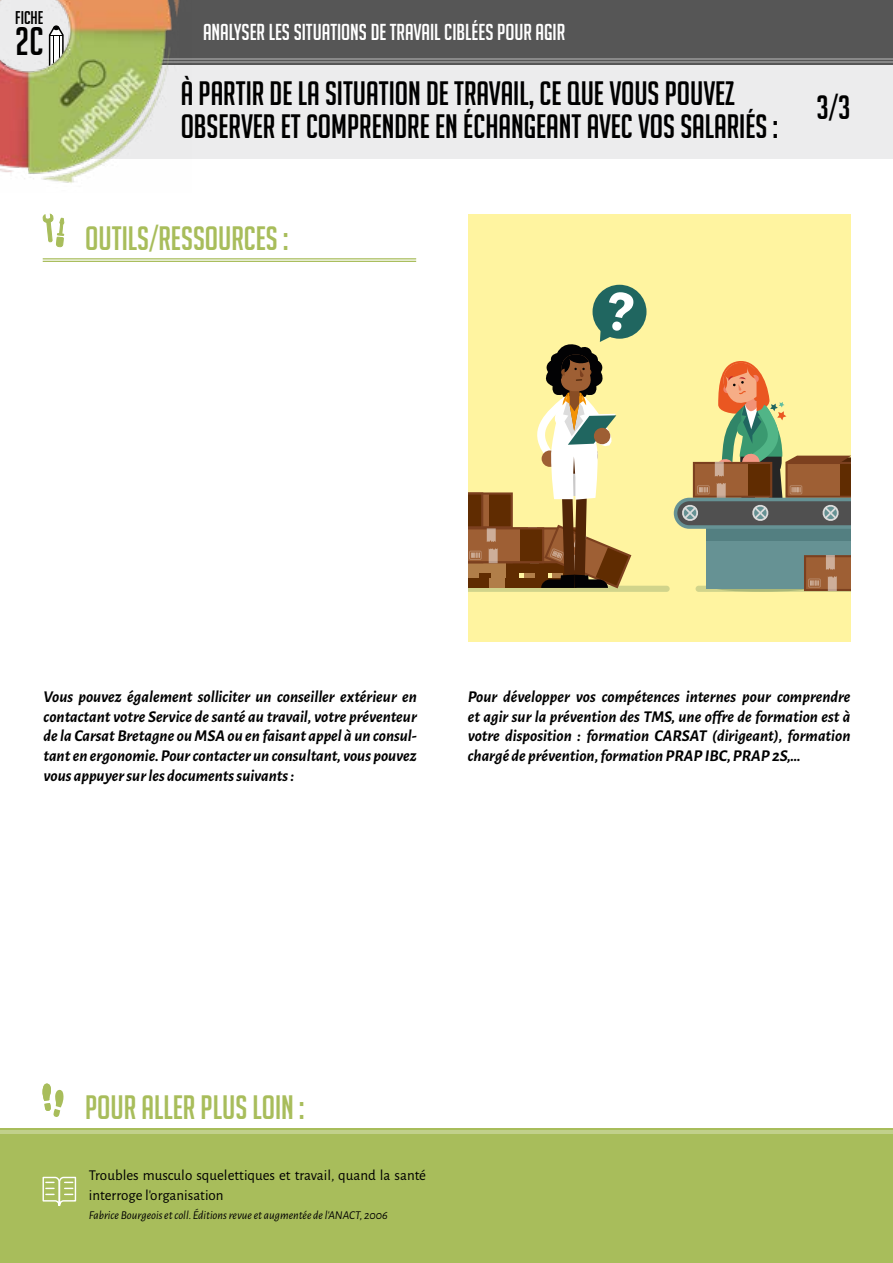
<style>
.page{position:relative;width:893px;height:1263px;background:#fff}
.page>*{position:absolute;margin:0;border:0;box-sizing:border-box;transform-origin:0 0}
.t1{font:39px "Big Noodle Titling";color:#000}
.t2{font:33px/33px "Big Noodle Titling";color:#000}
.t3{font:33px "Big Noodle Titling";color:#a8bd5b}
.t4{font:22.5px "Big Noodle Titling";color:#fff}
.t5{font:18px "Big Noodle Titling";color:#000}
.t6{font:italic 700 16.5px/19.8px "Alegreya Sans";color:#000;text-align:justify}
.t7{font:15px/19.8px "Alegreya Sans";color:#000}
.t8{font:italic 12px "Alegreya Sans";color:#000}
</style>
<div class="page">
<div style="left:0;top:54px;width:893px;height:105px;background:#ececed"></div>
<div style="left:0;top:0;width:893px;height:65px;background:#565656"></div>
<hr style="left:0;top:58px;width:893px;height:1px;background:#fff">
<hr style="left:0;top:61px;width:893px;height:1px;background:#fff">
<div style="left:468px;top:214px;width:382px;height:428px;background:#fff4a0"></div>
<div style="left:593px;top:285px;width:53px;height:54px;background:#206660;border-radius:50%"></div>
<div style="left:0;top:1128px;width:893px;height:135px;background:#a8bd5b"></div>
<hr style="left:0;top:1130px;width:893px;height:1px;background:#fff">
<hr style="left:0;top:1132px;width:893px;height:1px;background:#fff">
<svg style="left:42px;top:1083px;width:22px;height:34px"></svg>
<img style="left:0;top:0;width:192px;height:183px">
<hr style="left:43px;top:258px;width:373px;height:1px;background:#a8bd5b">
<hr style="left:43px;top:261px;width:373px;height:1px;background:#a8bd5b">
<svg style="left:43px;top:213px;width:22px;height:35px"></svg>
<svg style="left:42px;top:1176px;width:35px;height:30px"></svg>
<svg style="left:468px;top:290px;width:382px;height:302px"></svg>
<p class="t5" style="left:15px;top:8px;width:30px">FICHE</p>
<h1 class="t1" style="left:15px;top:20px;width:30px">2C</h1>
<h3 class="t4" style="left:203px;top:20px;width:364px">ANALYSER LES SITUATIONS DE TRAVAIL CIBLÉES POUR AGIR</h3>
<h2 class="t2" style="left:181px;top:76px;width:599px">À PARTIR DE LA SITUATION DE TRAVAIL, CE QUE VOUS POUVEZ<br>OBSERVER ET COMPRENDRE EN ÉCHANGEANT AVEC VOS SALARIÉS :</h2>
<h2 class="t3" style="left:85px;top:220px;width:205px">OUTILS/RESSOURCES :</h2>
<h2 class="t2" style="left:816px;top:90px;width:36px">3/3</h2>
<p class="t6" style="left:44px;top:685px;width:375px">Vous pouvez également solliciter un conseiller extérieur en contactant votre Service de santé au travail, votre préventeur de la Carsat Bretagne ou MSA ou en faisant appel à un consul&shy;tant en ergonomie. Pour contacter un consultant, vous pouvez vous appuyer sur les documents suivants :</p>
<p class="t6" style="left:468px;top:685px;width:384px">Pour développer vos compétences internes pour comprendre et agir sur la prévention des TMS, une offre de formation est à votre disposition : formation CARSAT (dirigeant), formation chargé de prévention, formation PRAP IBC, PRAP 2S,…</p>
<h2 class="t3" style="left:85px;top:1090px;width:221px">POUR ALLER PLUS LOIN :</h2>
<p class="t7" style="left:89px;top:1165px;width:339px">Troubles musculo squelettiques et travail, quand la santé interroge l’organisation</p>
<p class="t8" style="left:89px;top:1207px;width:300px">Fabrice Bourgeois et coll. Éditions revue et augmentée de l’ANACT, 2006</p>
</div>
